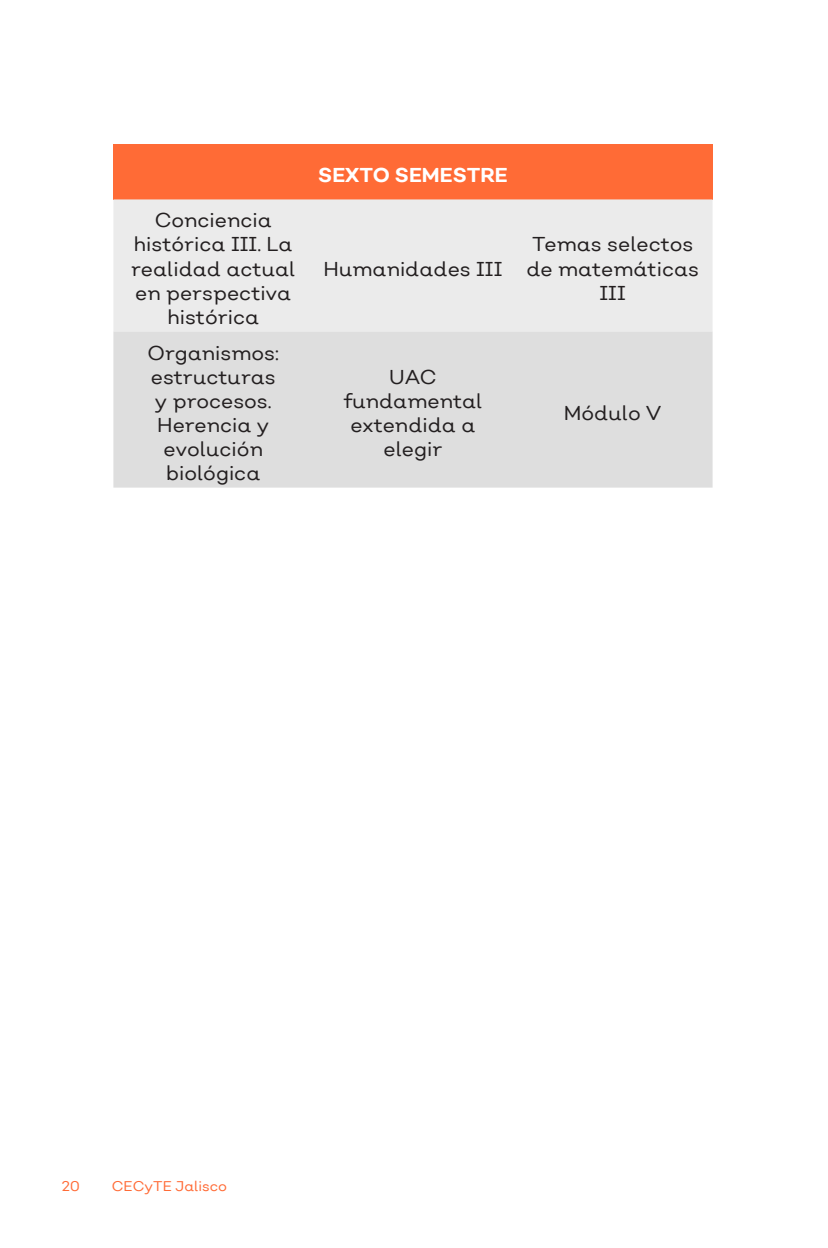
<style>
.page{position:relative;width:828px;height:1248px;background:#fff}
.page>*{position:absolute;margin:0;border:0;box-sizing:border-box;transform-origin:0 0}
.t1{font:20px/24px "Nutmeg";color:#231f20;text-align:center}
.t2{font:700 20px "Nutmeg";color:#fff}
.t3{font:14px "Nutmeg";color:#ff6b36}
</style>
<div class="page">
<div style="left:113px;top:144px;width:599px;height:55px;background:#ff6b36"></div>
<div style="left:113px;top:199px;width:599px;height:132px;background:#ebebeb"></div>
<div style="left:113px;top:331px;width:599px;height:156px;background:#dedede"></div>
<p class="t1" style="left:131px;top:208px;width:166px">Conciencia histórica III. La realidad actual en perspectiva histórica</p>
<p class="t1" style="left:148px;top:340px;width:133px">Organismos: estructuras y procesos.<br>Herencia y evolución biológica</p>
<p class="t2" style="left:318px;top:162px;width:191px">SEXTO SEMESTRE</p>
<p class="t1" style="left:323px;top:256px;width:180px">Humanidades III</p>
<p class="t1" style="left:526px;top:232px;width:174px">Temas selectos de matemáticas<br>III</p>
<p class="t1" style="left:344px;top:364px;width:140px">UAC fundamental extendida a elegir</p>
<p class="t1" style="left:564px;top:400px;width:99px">Módulo V</p>
<p class="t3" style="left:62px;top:1176px;width:19px">20</p>
<p class="t3" style="left:112px;top:1176px;width:117px">CECyTE Jalisco</p>
</div>
